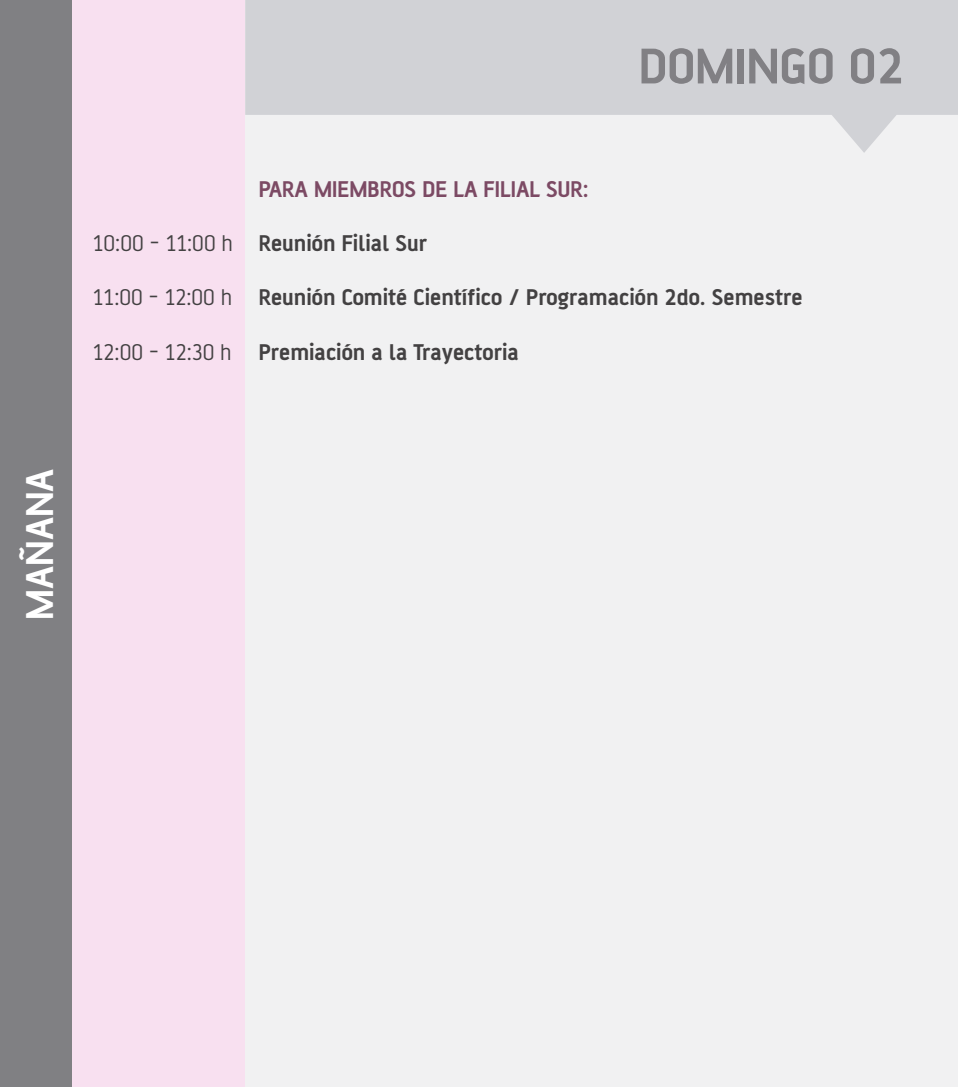
<style>
.page{position:relative;width:958px;height:1087px;background:#fff}
.page>*{position:absolute;margin:0;border:0;box-sizing:border-box;transform-origin:0 0}
.t1{font:700 53.9px "AF Battersea";color:#818084}
.t2{font:700 41.82px "AF Battersea";color:#fff}
.t3{font:700 24.5px "AF Battersea";color:#434142}
.t4{font:700 24.5px "AF Battersea";color:#7c4a64}
.s1{font-weight:400}
</style>
<div class="page">
<div style="left:72px;top:0;width:173px;height:1086px;background:#f8e0f0"></div>
<div style="left:245px;top:0;width:712px;height:1086px;background:#f1f1f2"></div>
<div style="left:0;top:0;width:72px;height:1086px;background:#808083"></div>
<svg style="left:245px;top:0;width:712px;height:153px;fill:#d1d2d6"></svg>
<h1 class="t1" style="left:638px;top:37px;width:266px">DOMINGO 02</h1>
<p class="t4" style="left:258px;top:176px;width:331px">PARA MIEMBROS DE LA FILIAL SUR:</p>
<p class="t3" style="left:93px;top:230px;width:335px"><span class="s1">10:00 - 11:00 h</span> Reunión Filial Sur</p>
<p class="t3" style="left:93px;top:284px;width:711px"><span class="s1">11:00 - 12:00 h</span> Reunión Comité Científico / Programación 2do. Semestre</p>
<p class="t3" style="left:93px;top:338px;width:427px"><span class="s1">12:00 - 12:30 h</span> Premiación a la Trayectoria</p>
<h2 class="t2" style="left:17px;top:619px;width:152px;rotate:-90deg">MAÑANA</h2>
</div>
